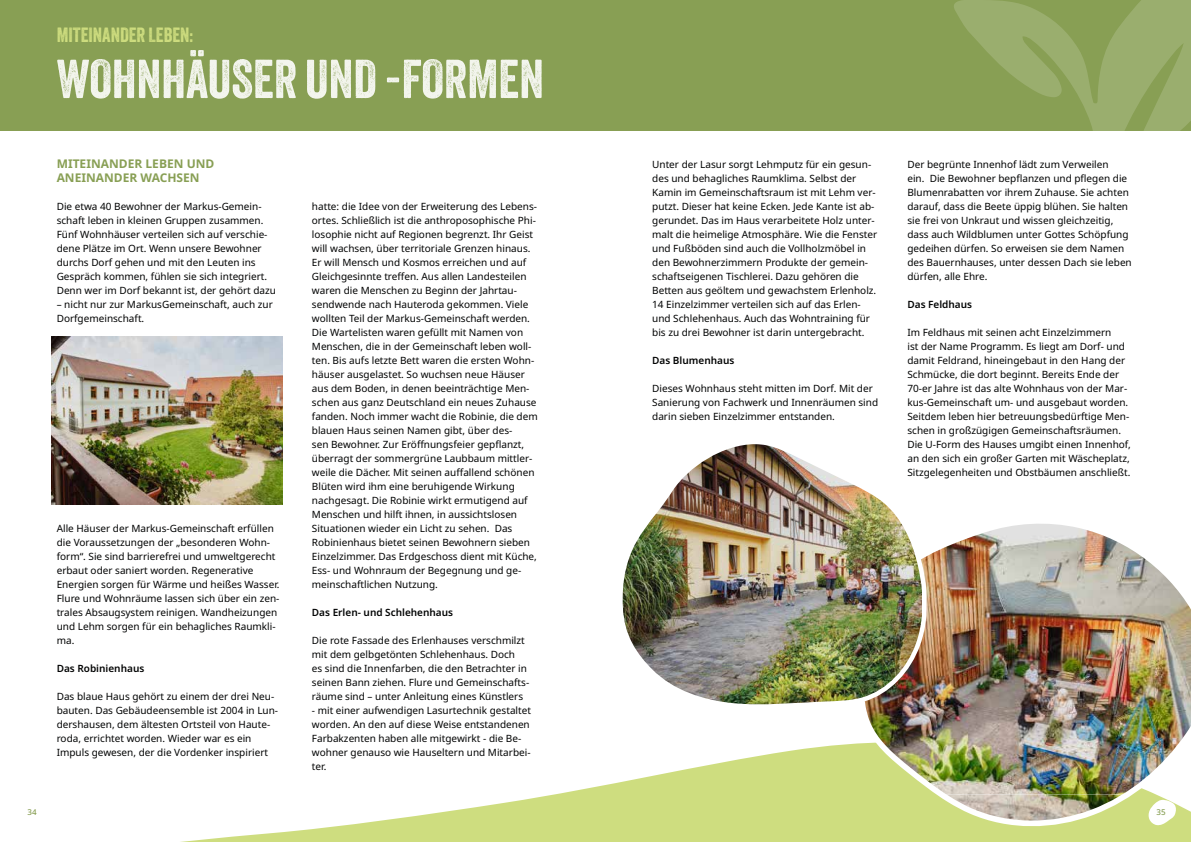
<style>
.page{position:relative;width:1191px;height:842px;background:#fff}
.page>*{position:absolute;margin:0;border:0;box-sizing:border-box;transform-origin:0 0}
.t1{font:53px "Veneer";color:#f3f5ed}
.t2{font:20px "Veneer";color:#cedd7f}
.t3{font:700 12px/14px "Noto Sans";color:#889f54}
.t4{font:10px/14px "Noto Sans";color:#010202}
.t5{font:600 10px "Noto Sans";color:#010202}
.t6{font:500 8px "Noto Sans";color:#889f54}
</style>
<div class="page">
<div style="left:0;top:0;width:1191px;height:130px;background:#889f54"></div>
<svg style="left:952px;top:0;width:239px;height:131px;fill:#9aae6e"></svg>
<svg style="left:180px;top:744px;width:1011px;height:98px"></svg>
<img style="left:843px;top:524px;width:348px;height:310px">
<img style="left:52px;top:336px;width:230px;height:168px">
<img style="left:622px;top:444px;width:306px;height:269px">
<svg style="left:1148px;top:799px;width:28px;height:27px"></svg>
<h2 class="t2" style="left:57px;top:23px;width:138px">MITEINANDER LEBEN:</h2>
<h1 class="t1" style="left:57px;top:47px;width:489px">WOHNHÄUSER UND -FORMEN</h1>
<p class="t3" style="left:57px;top:157px;width:159px">MITEINANDER LEBEN UND<br>ANEINANDER WACHSEN</p>
<p class="t4" style="left:57px;top:200px;width:221px">Die etwa 40 Bewohner der Markus-Gemein&shy;schaft leben in kleinen Gruppen zusammen.<br>Fünf Wohnhäuser verteilen sich auf verschie&shy;dene Plätze im Ort. Wenn unsere Bewohner durchs Dorf gehen und mit den Leuten ins Gespräch kommen, fühlen sie sich integriert.<br>Denn wer im Dorf bekannt ist, der gehört dazu</p>
<p class="t4" style="left:57px;top:298px;width:218px">– nicht nur zur MarkusGemeinschaft, auch zur<br>Dorfgemeinschaft.</p>
<p class="t4" style="left:57px;top:522px;width:224px">Alle Häuser der Markus-Gemeinschaft erfüllen die Voraussetzungen der „besonderen Wohn&shy;form“. Sie sind barrierefrei und umweltgerecht erbaut oder saniert worden. Regenerative Energien sorgen für Wärme und heißes Wasser.<br>Flure und Wohnräume lassen sich über ein zen&shy;trales Absaugsystem reinigen. Wandheizungen und Lehm sorgen für ein behagliches Raumkli&shy;ma.</p>
<p class="t5" style="left:57px;top:663px;width:89px">Das Robinienhaus</p>
<p class="t4" style="left:57px;top:690px;width:223px">Das blaue Haus gehört zu einem der drei Neu&shy;bauten. Das Gebäudeensemble ist 2004 in Lun&shy;dershausen, dem ältesten Ortsteil von Haute&shy;roda, errichtet worden. Wieder war es ein Impuls gewesen, der die Vordenker inspiriert</p>
<p class="t4" style="left:312px;top:200px;width:227px">hatte: die Idee von der Erweiterung des Lebens&shy;ortes. Schließlich ist die anthroposophische Phi&shy;losophie nicht auf Regionen begrenzt. Ihr Geist will wachsen, über territoriale Grenzen hinaus.<br>Er will Mensch und Kosmos erreichen und auf Gleichgesinnte treffen. Aus allen Landesteilen waren die Menschen zu Beginn der Jahrtau&shy;sendwende nach Hauteroda gekommen. Viele wollten Teil der Markus-Gemeinschaft werden.<br>Die Wartelisten waren gefüllt mit Namen von Menschen, die in der Gemeinschaft leben woll&shy;ten. Bis aufs letzte Bett waren die ersten Wohn&shy;häuser ausgelastet. So wuchsen neue Häuser aus dem Boden, in denen beeinträchtige Men&shy;schen aus ganz Deutschland ein neues Zuhause fanden. Noch immer wacht die Robinie, die dem blauen Haus seinen Namen gibt, über des-<br>sen Bewohner. Zur Eröffnungsfeier gepflanzt, überragt der sommergrüne Laubbaum mittler&shy;weile die Dächer. Mit seinen auffallend schönen Blüten wird ihm eine beruhigende Wirkung nachgesagt. Die Robinie wirkt ermutigend auf Menschen und hilft ihnen, in aussichtslosen Situationen wieder ein Licht zu sehen. Das Robinienhaus bietet seinen Bewohnern sieben Einzelzimmer. Das Erdgeschoss dient mit Küche, Ess- und Wohnraum der Begegnung und ge&shy;meinschaftlichen Nutzung.</p>
<p class="t5" style="left:312px;top:607px;width:143px">Das Erlen- und Schlehenhaus</p>
<p class="t4" style="left:312px;top:634px;width:219px">Die rote Fassade des Erlenhauses verschmilzt mit dem gelbgetönten Schlehenhaus. Doch<br>es sind die Innenfarben, die den Betrachter in seinen Bann ziehen. Flure und Gemeinschafts&shy;räume sind – unter Anleitung eines Künstlers</p>
<p class="t4" style="left:312px;top:704px;width:221px">- mit einer aufwendigen Lasurtechnik gestaltet worden. An den auf diese Weise entstandenen Farbakzenten haben alle mitgewirkt - die Be&shy;wohner genauso wie Hauseltern und Mitarbei&shy;ter.</p>
<p class="t4" style="left:652px;top:158px;width:226px">Unter der Lasur sorgt Lehmputz für ein gesun&shy;des und behagliches Raumklima. Selbst der Kamin im Gemeinschaftsraum ist mit Lehm ver&shy;putzt. Dieser hat keine Ecken. Jede Kante ist ab&shy;gerundet. Das im Haus verarbeitete Holz unter&shy;malt die heimelige Atmosphäre. Wie die Fenster und Fußböden sind auch die Vollholzmöbel in den Bewohnerzimmern Produkte der gemein&shy;schaftseigenen Tischlerei. Dazu gehören die Betten aus geöltem und gewachstem Erlenholz.<br>14 Einzelzimmer verteilen sich auf das Erlen&shy;und Schlehenhaus. Auch das Wohntraining für bis zu drei Bewohner ist darin untergebracht.</p>
<p class="t5" style="left:652px;top:355px;width:84px">Das Blumenhaus</p>
<p class="t4" style="left:652px;top:382px;width:227px">Dieses Wohnhaus steht mitten im Dorf. Mit der<br>Sanierung von Fachwerk und Innenräumen sind darin sieben Einzelzimmer entstanden.</p>
<p class="t4" style="left:907px;top:158px;width:226px">Der begrünte Innenhof lädt zum Verweilen<br>ein. Die Bewohner bepflanzen und pflegen die Blumenrabatten vor ihrem Zuhause. Sie achten darauf, dass die Beete üppig blühen. Sie halten sie frei von Unkraut und wissen gleichzeitig, dass auch Wildblumen unter Gottes Schöpfung gedeihen dürfen. So erweisen sie dem Namen des Bauernhauses, unter dessen Dach sie leben dürfen, alle Ehre.</p>
<p class="t5" style="left:907px;top:299px;width:66px">Das Feldhaus</p>
<p class="t4" style="left:907px;top:326px;width:225px">Im Feldhaus mit seinen acht Einzelzimmern<br>ist der Name Programm. Es liegt am Dorf- und damit Feldrand, hineingebaut in den Hang der Schmücke, die dort beginnt. Bereits Ende der 70-er Jahre ist das alte Wohnhaus von der Mar&shy;kus-Gemeinschaft um- und ausgebaut worden.<br>Seitdem leben hier betreuungsbedürftige Men&shy;schen in großzügigen Gemeinschaftsräumen.<br>Die U-Form des Hauses umgibt einen Innenhof, an den sich ein großer Garten mit Wäscheplatz, Sitzgelegenheiten und Obstbäumen anschließt.</p>
<p class="t6" style="left:28px;top:808px;width:11px">34</p>
<p class="t6" style="left:1156px;top:808px;width:11px">35</p>
</div>
